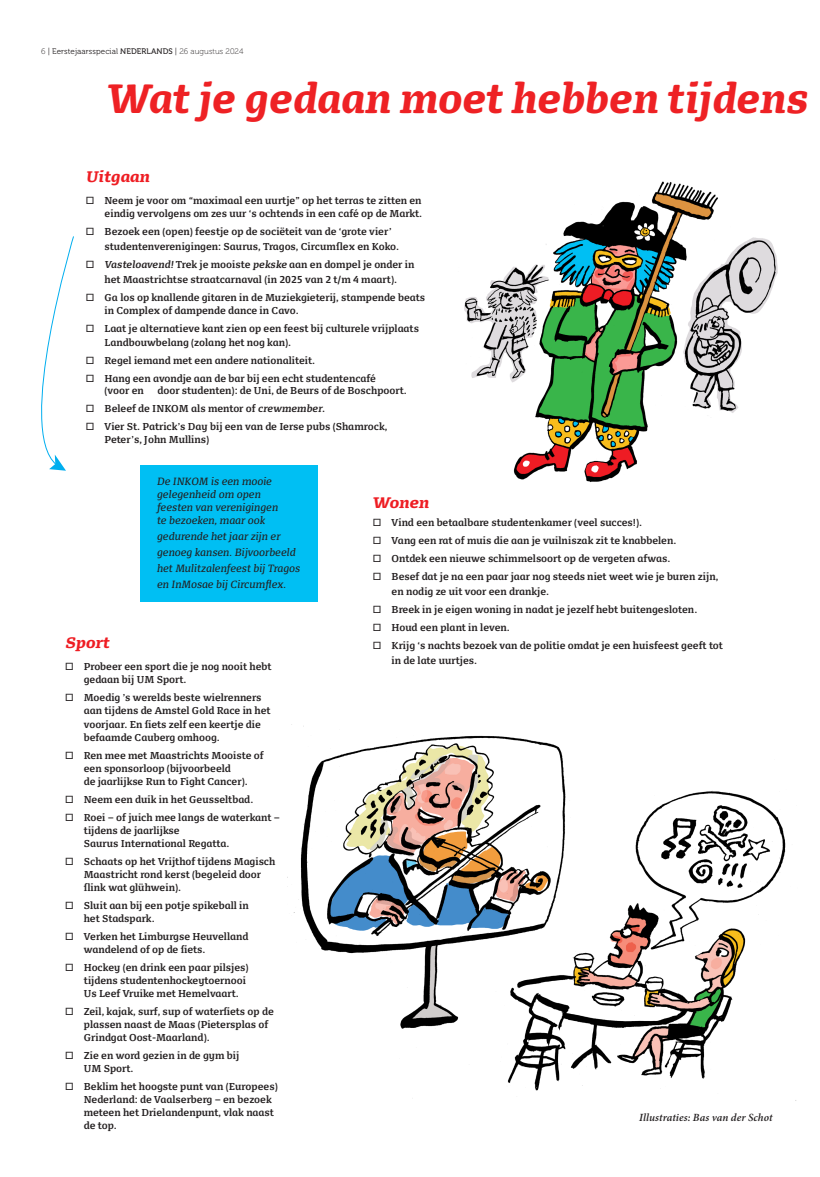
<style>
.page{position:relative;width:820px;height:1177px;background:#fff}
.page>*{position:absolute;margin:0;border:0;box-sizing:border-box;transform-origin:0 0}
.kopGroot{font:italic 900 42.8px "FP Dancer Serif";letter-spacing:-.005em;color:#ee2124;scale:.94 1}
.chapeauBoven{font:italic 900 16px "FP Dancer Serif";letter-spacing:-.005em;color:#ee1d23}
.chapeauBoven-2{font:italic 11px/13px "FP Dancer Serif";color:#231f20}
.brood{font:italic 600 11px "Minion Pro";letter-spacing:.005em;color:#231f20}
.chapeauBoven-3{font:700 10.5px/13px "FP Dancer Serif";color:#231f20}
.t1{font:8px "Museo 300";letter-spacing:.01em;color:#231f20}
.s1{font-family:"Museo 100"}
.s2{font-family:"Museo 500"}
.s3{font-family:"Guyot Sans";font-weight:600;font-style:italic}
.s4{font-style:italic}
</style>
<div class="page">
<img style="left:464px;top:181px;width:314px;height:301px">
<div style="left:140px;top:465px;width:177px;height:136px;background:#00bff3"></div>
<img style="left:293px;top:726px;width:504px;height:375px">
<svg style="left:41px;top:236px;width:33px;height:234px"></svg>
<p class="t1" style="left:41px;top:47px;width:204px"><span class="s1">6</span> | Eerstejaarsspecial <span class="s2">NEDERLANDS</span> | <span class="s1">26 augustus 2024</span></p>
<p class="kopGroot" style="left:106px;top:73px;width:747px">Wat je gedaan moet hebben tijdens</p>
<p class="chapeauBoven" style="left:85px;top:167px;width:65px">Uitgaan</p>
<p class="chapeauBoven-3" style="left:85px;top:194px;width:338px;text-align:right"><span class="s3">□</span> Neem je voor om “maximaal een uurtje” op het terras te zitten en eindig vervolgens om zes uur ‘s ochtends in een café op de Markt.</p>
<p class="chapeauBoven-3" style="left:104px;top:224px;width:296px;line-height:15px;text-indent:-19px"><span class="s3">□</span> Bezoek een (open) feestje op de sociëteit van de ‘grote vier’ studentenverenigingen: Saurus, Tragos, Circumflex en Koko.</p>
<p class="chapeauBoven-3" style="left:85px;top:258px;width:330px"><span class="s3">□</span> <span class="s4">Vasteloavend!</span> Trek je mooiste <span class="s4">pekske</span> aan en dompel je onder in</p>
<p class="chapeauBoven-3" style="left:104px;top:273px;width:294px">het Maastrichtse straatcarnaval (in 2025 van 2 t/m 4 maart).</p>
<p class="chapeauBoven-3" style="left:104px;top:291px;width:322px;text-indent:-19px"><span class="s3">□</span> Ga los op knallende gitaren in de Muziekgieterij, stampende beats in Complex of dampende dance in Cavo.</p>
<p class="chapeauBoven-3" style="left:85px;top:322px;width:335px"><span class="s3">□</span> Laat je alternatieve kant zien op een feest bij culturele vrijplaats</p>
<p class="chapeauBoven-3" style="left:104px;top:335px;width:188px">Landbouwbelang (zolang het nog kan).</p>
<p class="chapeauBoven-3" style="left:85px;top:353px;width:231px"><span class="s3">□</span> Regel iemand met een andere nationaliteit.</p>
<p class="chapeauBoven-3" style="left:85px;top:371px;width:292px"><span class="s3">□</span> Hang een avondje aan de bar bij een echt studentencafé</p>
<p class="chapeauBoven-3" style="left:104px;top:384px;width:41px">(voor en</p>
<p class="chapeauBoven-3" style="left:157px;top:384px;width:250px">door studenten): de Uni, de Beurs of de Boschpoort.</p>
<p class="chapeauBoven-3" style="left:85px;top:402px;width:241px"><span class="s3">□</span> Beleef de INKOM als mentor of <span class="s4">crewmember</span>.</p>
<p class="chapeauBoven-3" style="left:85px;top:420px;width:303px"><span class="s3">□</span> Vier St. Patrick’s Day bij een van de Ierse pubs (Shamrock,</p>
<p class="chapeauBoven-3" style="left:104px;top:432px;width:106px">Peter’s, John Mullins)</p>
<p class="chapeauBoven-2" style="left:157px;top:474px;width:123px">De INKOM is een mooie gelegenheid om open feesten van verenigingen te bezoeken, maar ook</p>
<p class="chapeauBoven-2" style="left:157px;top:528px;width:145px;line-height:16px">gedurende het jaar zijn er genoeg kansen. Bijvoorbeeld het Mulitzalenfeest bij Tragos en InMosae bij Circumflex.</p>
<p class="chapeauBoven" style="left:372px;top:493px;width:58px">Wonen</p>
<p class="chapeauBoven-3" style="left:372px;top:516px;width:271px"><span class="s3">□</span> Vind een betaalbare studentenkamer (veel succes!).</p>
<p class="chapeauBoven-3" style="left:372px;top:534px;width:305px"><span class="s3">□</span> Vang een rat of muis die aan je vuilniszak zit te knabbelen.</p>
<p class="chapeauBoven-3" style="left:372px;top:552px;width:299px"><span class="s3">□</span> Ontdek een nieuwe schimmelsoort op de vergeten afwas.</p>
<p class="chapeauBoven-3" style="left:391px;top:569px;width:328px;line-height:15px;text-indent:-19px"><span class="s3">□</span> Besef dat je na een paar jaar nog steeds niet weet wie je buren zijn, en nodig ze uit voor een drankje.</p>
<p class="chapeauBoven-3" style="left:372px;top:603px;width:326px"><span class="s3">□</span> Breek in je eigen woning in nadat je jezelf hebt buitengesloten.</p>
<p class="chapeauBoven-3" style="left:372px;top:621px;width:139px"><span class="s3">□</span> Houd een plant in leven.</p>
<p class="chapeauBoven-3" style="left:391px;top:638px;width:333px;line-height:15px;text-indent:-19px"><span class="s3">□</span> Krijg ‘s nachts bezoek van de politie omdat je een huisfeest geeft tot in de late uurtjes.</p>
<p class="chapeauBoven" style="left:65px;top:633px;width:46px">Sport</p>
<p class="chapeauBoven-3" style="left:65px;top:660px;width:208px"><span class="s3">□</span> Probeer een sport die je nog nooit hebt</p>
<p class="chapeauBoven-3" style="left:84px;top:673px;width:104px">gedaan bij UM Sport.</p>
<p class="chapeauBoven-3" style="left:65px;top:691px;width:198px"><span class="s3">□</span> Moedig ’s werelds beste wielrenners</p>
<p class="chapeauBoven-3" style="left:84px;top:704px;width:188px">aan tijdens de Amstel Gold Race in het voorjaar. En fiets zelf een keertje die befaamde Cauberg omhoog.</p>
<p class="chapeauBoven-3" style="left:84px;top:748px;width:181px;text-indent:-19px"><span class="s3">□</span> Ren mee met Maastrichts Mooiste of een sponsorloop (bijvoorbeeld<br>de jaarlijkse Run to Fight Cancer).</p>
<p class="chapeauBoven-3" style="left:65px;top:792px;width:190px"><span class="s3">□</span> Neem een duik in het Geusseltbad.</p>
<p class="chapeauBoven-3" style="left:84px;top:810px;width:198px;text-indent:-19px"><span class="s3">□</span> Roei – of juich mee langs de waterkant – tijdens de jaarlijkse<br>Saurus International Regatta.</p>
<p class="chapeauBoven-3" style="left:84px;top:854px;width:193px;text-indent:-19px"><span class="s3">□</span> Schaats op het Vrijthof tijdens Magisch<br>Maastricht rond kerst (begeleid door flink wat glühwein).</p>
<p class="chapeauBoven-3" style="left:84px;top:898px;width:166px;text-indent:-19px"><span class="s3">□</span> Sluit aan bij een potje spikeball in het Stadspark.</p>
<p class="chapeauBoven-3" style="left:84px;top:929px;width:166px;text-indent:-19px"><span class="s3">□</span> Verken het Limburgse Heuvelland wandelend of op de fiets.</p>
<p class="chapeauBoven-3" style="left:84px;top:960px;width:166px;text-indent:-19px"><span class="s3">□</span> Hockey (en drink een paar pilsjes) tijdens studentenhockeytoernooi<br>Us Leef Vruike met Hemelvaart.</p>
<p class="chapeauBoven-3" style="left:84px;top:1004px;width:191px;text-indent:-19px"><span class="s3">□</span> Zeil, kajak, surf, sup of waterfiets op de plassen naast de Maas (Pietersplas of<br>Grindgat Oost-Maarland).</p>
<p class="chapeauBoven-3" style="left:84px;top:1048px;width:157px;text-indent:-19px"><span class="s3">□</span> Zie en word gezien in de gym bij<br>UM Sport.</p>
<p class="chapeauBoven-3" style="left:84px;top:1079px;width:195px;text-indent:-19px"><span class="s3">□</span> Beklim het hoogste punt van (Europees)<br>Nederland: de Vaalserberg – en bezoek meteen het Drielandenpunt, vlak naast de top.</p>
<p class="brood" style="left:638px;top:1110px;width:135px">Illustraties: Bas van der Schot</p>
</div>
